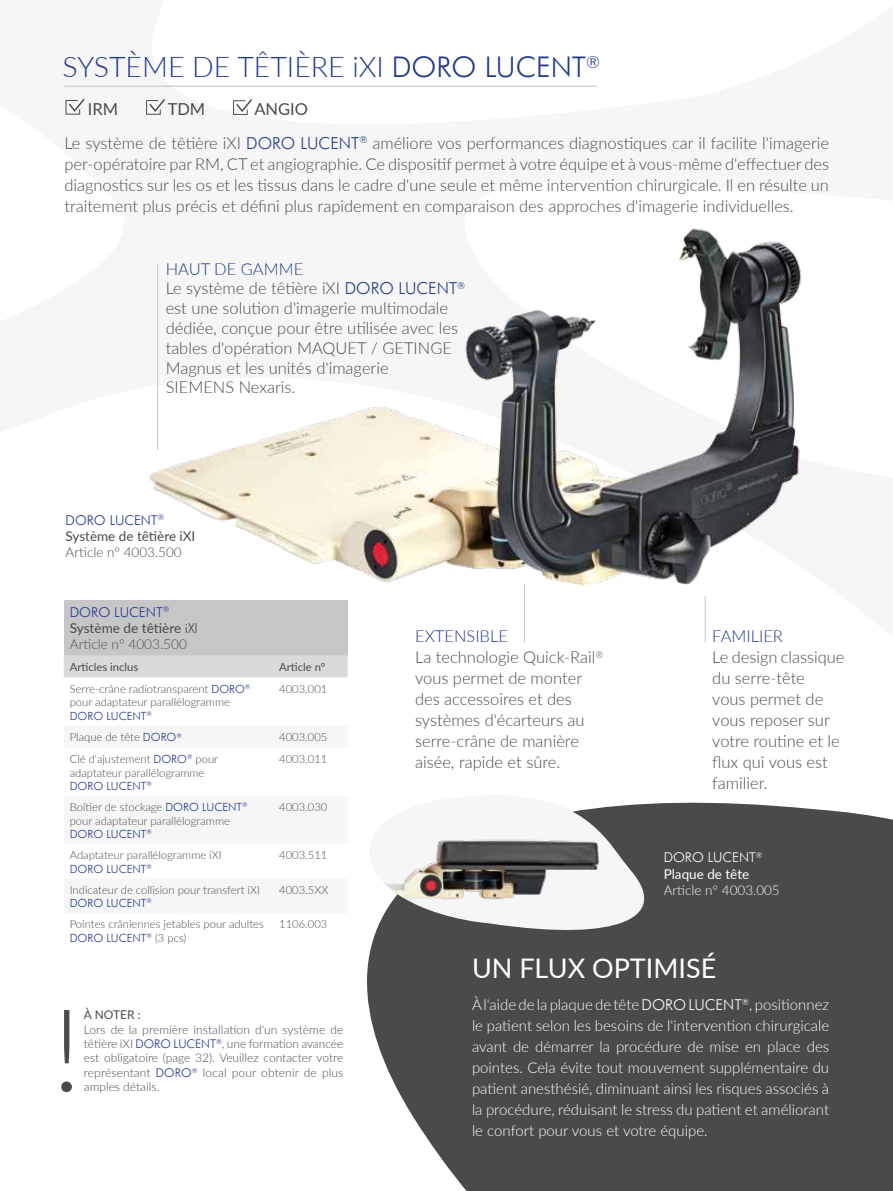
<style>
.page{position:relative;width:893px;height:1191px;background:#fff}
.page>*{position:absolute;margin:0;border:0;box-sizing:border-box;transform-origin:0 0}
.t1{font:300 114.75px "Lato";color:#4a4a49}
.t2{font:300 28.5px "Lato";color:#213a8f}
.t3{font:27px "Lato";color:#fff}
.t4{font:300 16.5px/21px "Lato";color:#4a4a49}
.t5{font:16.5px "Lato";color:#4a4a49}
.t6{font:300 16.5px "Lato";color:#213a8f}
.t7{font:300 15px/21px "Lato";color:#fff;text-align:justify}
.t8{font:300 13.65px/16.4px "Lato";color:#4a4a49}
.t9{font:300 13.65px "Futura BT";color:#213a8f}
.t10{font:13.5px "Lato";color:#4a4a49}
.t11{font:300 13.5px "Lato";color:#4a4a49}
.t12{font:300 13.5px "Lato";color:#fff}
.t13{font:13.5px "Lato";color:#fff}
.t14{font:300 13.5px "Futura BT";color:#213a8f}
.t15{font:300 13.5px "Futura BT";color:#fff}
.t16{font:300 12px/14.4px "Lato";letter-spacing:.005em;color:#4a4a49;text-align:justify}
.t17{font:12px "Lato";color:#4a4a49}
.t18{font:300 11.25px/13.5px "Lato";color:#4a4a49}
.t19{font:300 11.25px "Futura BT";color:#213a8f}
.t20{font:11.25px "Lato";color:#4a4a49}
.s1{font-family:"Futura BT"}
.s2{font-family:"Futura BT";color:#213a8f}
.s3{color:#213a8f}
.s4{font-weight:400}
.s5{font-family:"Lato";color:#4a4a49}
</style>
<div class="page">
<svg style="left:116px;top:85px;width:481px;height:15px"></svg>
<img style="left:148px;top:228px;width:653px;height:408px">
<div style="left:367px;top:802px;width:526px;height:389px;background:#4a4a49"></div>
<hr style="left:157px;top:264px;width:1px;height:186px;background:#c6c6c6">
<hr style="left:524px;top:584px;width:1px;height:58px;background:#c6c6c6">
<hr style="left:705px;top:596px;width:1px;height:46px;background:#c6c6c6">
<hr style="left:64px;top:86px;width:533px;height:1px;background:#c6c6c6">
<svg style="left:367px;top:802px;width:303px;height:140px;fill:#4a4a49"></svg>
<img style="left:367px;top:832px;width:249px;height:80px">
<svg style="left:146px;top:99px;width:19px;height:16px"></svg>
<svg style="left:233px;top:99px;width:19px;height:16px"></svg>
<svg style="left:66px;top:99px;width:19px;height:16px"></svg>
<div style="left:64px;top:600px;width:284px;height:55px;background:#c6c6c6"></div>
<div style="left:64px;top:655px;width:284px;height:22px;background:#dadada"></div>
<h2 class="t2" style="left:63px;top:47px;width:539px">SYSTÈME DE TÊTIÈRE iXI <span class="s1">DORO LUCENT</span><sup>®</sup></h2>
<p class="t5" style="left:88px;top:97px;width:32px">IRM</p>
<p class="t5" style="left:168px;top:97px;width:39px">TDM</p>
<p class="t5" style="left:254px;top:97px;width:55px">ANGIO</p>
<p class="t4" style="left:64px;top:131px;width:766px;text-align:justify">Le système de têtière iXI <span class="s2">DORO LUCENT</span><sup>®</sup> améliore vos performances diagnostiques car il facilite l'imagerie per-opératoire par RM, CT et angiographie. Ce dispositif permet à votre équipe et à vous-même d'effectuer des diagnostics sur les os et les tissus dans le cadre d'une seule et même intervention chirurgicale. Il en résulte un traitement plus précis et défini plus rapidement en comparaison des approches d'imagerie individuelles.</p>
<p class="t4" style="left:166px;top:258px;width:301px;line-height:19.8px"><span class="s3">HAUT DE GAMME<br></span>Le système de têtière iXI <span class="s2">DORO LUCENT</span><sup>® </sup>est une solution d'imagerie multimodale dédiée, conçue pour être utilisée avec les tables d'opération MAQUET / GETINGE<br>Magnus et les unités d'imagerie<br>SIEMENS Nexaris.</p>
<p class="t14" style="left:66px;top:511px;width:100px">DORO LUCENT<sup>®</sup></p>
<p class="t10" style="left:66px;top:526px;width:131px">Système de têtière iXI</p>
<p class="t11" style="left:66px;top:543px;width:118px">Article n° 4003.500</p>
<p class="t9" style="left:70px;top:603px;width:101px">DORO LUCENT<sup>®</sup></p>
<p class="t8" style="left:70px;top:619px;width:130px"><span class="s4">Système de têtière</span> <span class="s1">iXI<br></span>Article n° 4003.500</p>
<p class="t20" style="left:70px;top:659px;width:70px">Articles inclus</p>
<p class="t20" style="left:279px;top:659px;width:48px">Article n°</p>
<p class="t18" style="left:70px;top:681px;width:182px">Serre-crâne radiotransparent <span class="s2">DORO</span><sup>® </sup>pour adaptateur parallélogramme</p>
<p class="t19" style="left:70px;top:709px;width:84px">DORO LUCENT<sup>®</sup></p>
<p class="t18" style="left:279px;top:681px;width:50px">4003.001</p>
<p class="t18" style="left:70px;top:730px;width:114px">Plaque de tête <span class="s2">DORO</span><sup>®</sup></p>
<p class="t18" style="left:279px;top:730px;width:50px">4003.005</p>
<p class="t18" style="left:70px;top:752px;width:150px">Clé d'ajustement <span class="s2">DORO</span><sup>®</sup> pour adaptateur parallélogramme</p>
<p class="t19" style="left:70px;top:779px;width:84px">DORO LUCENT<sup>®</sup></p>
<p class="t18" style="left:279px;top:752px;width:50px">4003.011</p>
<p class="t18" style="left:70px;top:800px;width:179px">Boîtier de stockage <span class="s2">DORO LUCENT</span><sup>® </sup>pour adaptateur parallélogramme</p>
<p class="t19" style="left:70px;top:827px;width:84px">DORO LUCENT<sup>®</sup></p>
<p class="t18" style="left:279px;top:800px;width:50px">4003.030</p>
<p class="t18" style="left:70px;top:848px;width:153px">Adaptateur parallélogramme iXI</p>
<p class="t19" style="left:70px;top:861px;width:84px">DORO LUCENT<sup>®</sup></p>
<p class="t18" style="left:279px;top:848px;width:50px">4003.511</p>
<p class="t18" style="left:70px;top:882px;width:192px">Indicateur de collision pour transfert iXI</p>
<p class="t19" style="left:70px;top:896px;width:84px">DORO LUCENT<sup>®</sup></p>
<p class="t18" style="left:279px;top:882px;width:51px">4003.5XX</p>
<p class="t18" style="left:70px;top:917px;width:196px">Pointes crâniennes jetables pour adultes</p>
<p class="t19" style="left:70px;top:931px;width:118px">DORO LUCENT<sup>®</sup> <span class="s5">(3 pcs)</span></p>
<p class="t18" style="left:279px;top:917px;width:50px">1106.003</p>
<h1 class="t1" style="left:52px;top:970px;width:31px">!</h1>
<p class="t17" style="left:84px;top:1006px;width:58px">À NOTER :</p>
<p class="t16" style="left:84px;top:1021px;width:261px">Lors de la première installation d'un système de têtière iXI <span class="s2">DORO LUCENT</span><sup>®</sup>, une formation avancée est obligatoire (page 32). Veuillez contacter votre représentant <span class="s2">DORO</span><sup>®</sup> local pour obtenir de plus</p>
<p class="t16" style="left:84px;top:1079px;width:77px">amples détails.</p>
<p class="t4" style="left:415px;top:625px;width:190px"><span class="s3">EXTENSIBLE<br></span>La technologie Quick-Rail<sup>® </sup>vous permet de monter des accessoires et des systèmes d'écarteurs au serre-crâne de manière aisée, rapide et sûre.</p>
<p class="t6" style="left:712px;top:625px;width:72px">FAMILIER</p>
<p class="t4" style="left:712px;top:646px;width:134px">Le design classique du serre-tête<br>vous permet de vous reposer sur votre routine et le flux qui vous est familier.</p>
<p class="t15" style="left:664px;top:849px;width:100px">DORO LUCENT<sup>®</sup></p>
<p class="t13" style="left:664px;top:864px;width:87px">Plaque de tête</p>
<p class="t12" style="left:664px;top:880px;width:118px">Article n° 4003.005</p>
<h3 class="t3" style="left:472px;top:949px;width:246px">UN FLUX OPTIMISÉ</h3>
<p class="t7" style="left:472px;top:993px;width:359px">À l'aide de la plaque de tête <span class="s1">DORO LUCENT</span><sup>®</sup>, positionnez le patient selon les besoins de l'intervention chirurgicale avant de démarrer la procédure de mise en place des pointes. Cela évite tout mouvement supplémentaire du patient anesthésié, diminuant ainsi les risques associés à la procédure, réduisant le stress du patient et améliorant le confort pour vous et votre équipe.</p>
</div>
